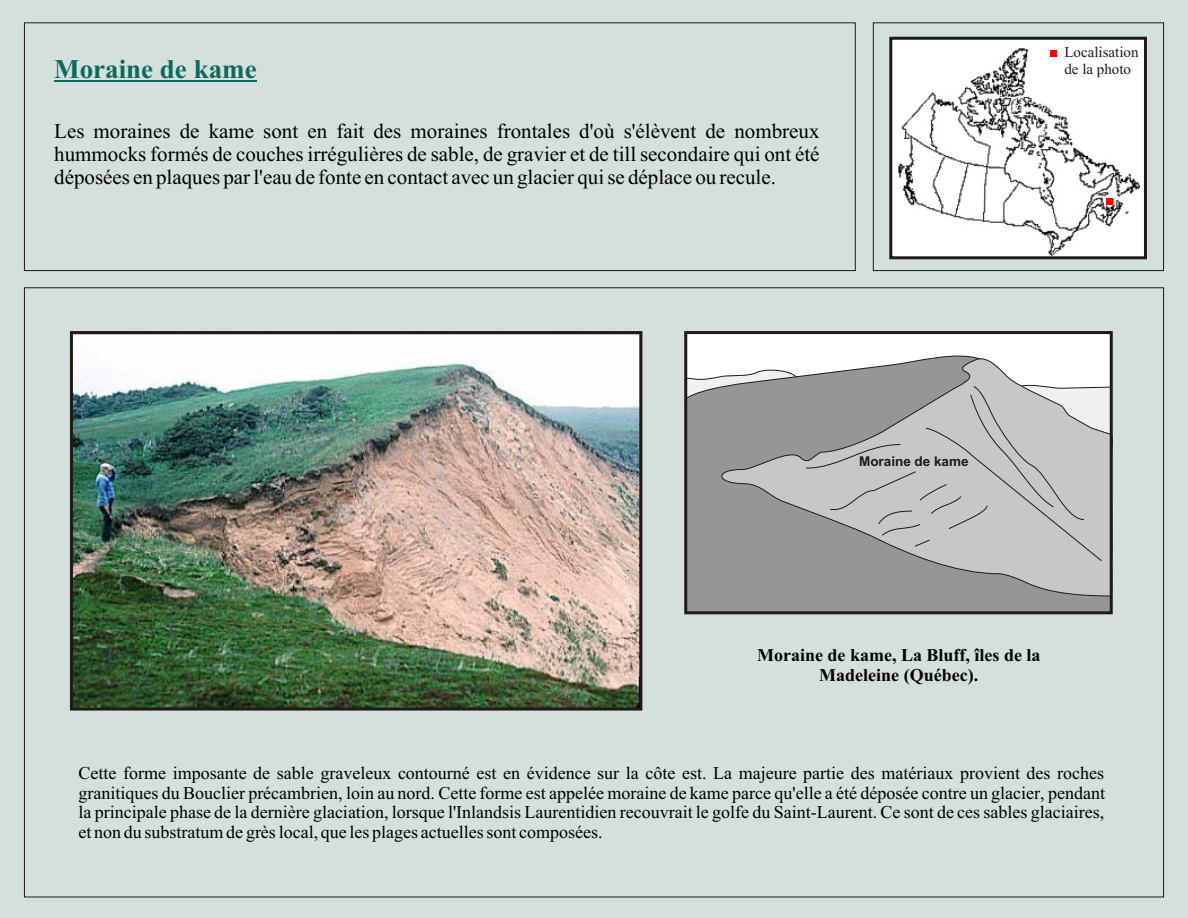
<style>
.page{position:relative;width:1188px;height:918px;background:#d4e0db}
.page>*{position:absolute;margin:0;border:0;box-sizing:border-box;transform-origin:0 0}
.t1{font:700 27px "Times New Roman";color:#0d695c}
.t2{font:21px/23.2px "Times New Roman";color:#000;text-align:justify}
.t3{font:18px/20px "Times New Roman";color:#000;text-align:justify}
.t4{font:700 18px/20px "Times New Roman";color:#000;text-align:center}
.t5{font:15px/16.6px "Times New Roman";color:#1f1a17}
.t6{font:700 13.5px "Arial";color:#1f1a17}
</style>
<div class="page">
<div style="left:24px;top:23px;width:831px;height:248px;border:1px solid #1f1a17"></div>
<hr style="left:54px;top:80px;width:203px;height:1px;background:#0d695c">
<img style="left:74px;top:335px;width:564px;height:372px">
<div style="left:70px;top:331px;width:572px;height:380px;border:3px solid #1f1a17"></div>
<div style="left:687px;top:333px;width:423px;height:280px;background:#fff"></div>
<div style="left:688px;top:377px;width:421px;height:233px;background:#969696"></div>
<svg style="left:713px;top:355px;width:396px;height:241px;fill:#969696"></svg>
<svg style="left:806px;top:382px;width:303px;height:179px;background:#bababa"></svg>
<div style="left:684px;top:331px;width:429px;height:283px;border:3px solid #1f1a17"></div>
<div style="left:873px;top:23px;width:291px;height:248px;border:1px solid #1f1a17"></div>
<div style="left:891px;top:38px;width:254px;height:220px;background:#fff"></div>
<img style="left:898px;top:48px;width:242px;height:207px">
<div style="left:889px;top:37px;width:258px;height:222px;border:3px solid #1f1a17"></div>
<div style="left:1106px;top:198px;width:7px;height:7px;background:#f00"></div>
<div style="left:1050px;top:50px;width:7px;height:7px;background:#f00"></div>
<h1 class="t1" style="left:54px;top:59px;width:204px">Moraine de kame</h1>
<p class="t2" style="left:54px;top:121px;width:767px">Les moraines de kame sont en fait des moraines frontales d'où s'élèvent de nombreux hummocks formés de couches irrégulières de sable, de gravier et de till secondaire qui ont été déposées en plaques par l'eau de fonte en contact avec un glacier qui se déplace ou recule.</p>
<p class="t5" style="left:1064px;top:46px;width:76px">Localisation de la photo</p>
<p class="t6" style="left:859px;top:456px;width:111px">Moraine de kame</p>
<p class="t4" style="left:757px;top:647px;width:285px">Moraine de kame, La Bluff, îles de la<br>Madeleine (Québec).</p>
<p class="t3" style="left:79px;top:764px;width:1028px">Cette forme imposante de sable graveleux contourné est en évidence sur la côte est. La majeure partie des matériaux provient des roches granitiques du Bouclier précambrien, loin au nord. Cette forme est appelée moraine de kame parce qu'elle a été déposée contre un glacier, pendant la principale phase de la dernière glaciation, lorsque l'Inlandsis Laurentidien recouvrait le golfe du Saint-Laurent. Ce sont de ces sables glaciaires, et non du substratum de grès local, que les plages actuelles sont composées.</p>
</div>
